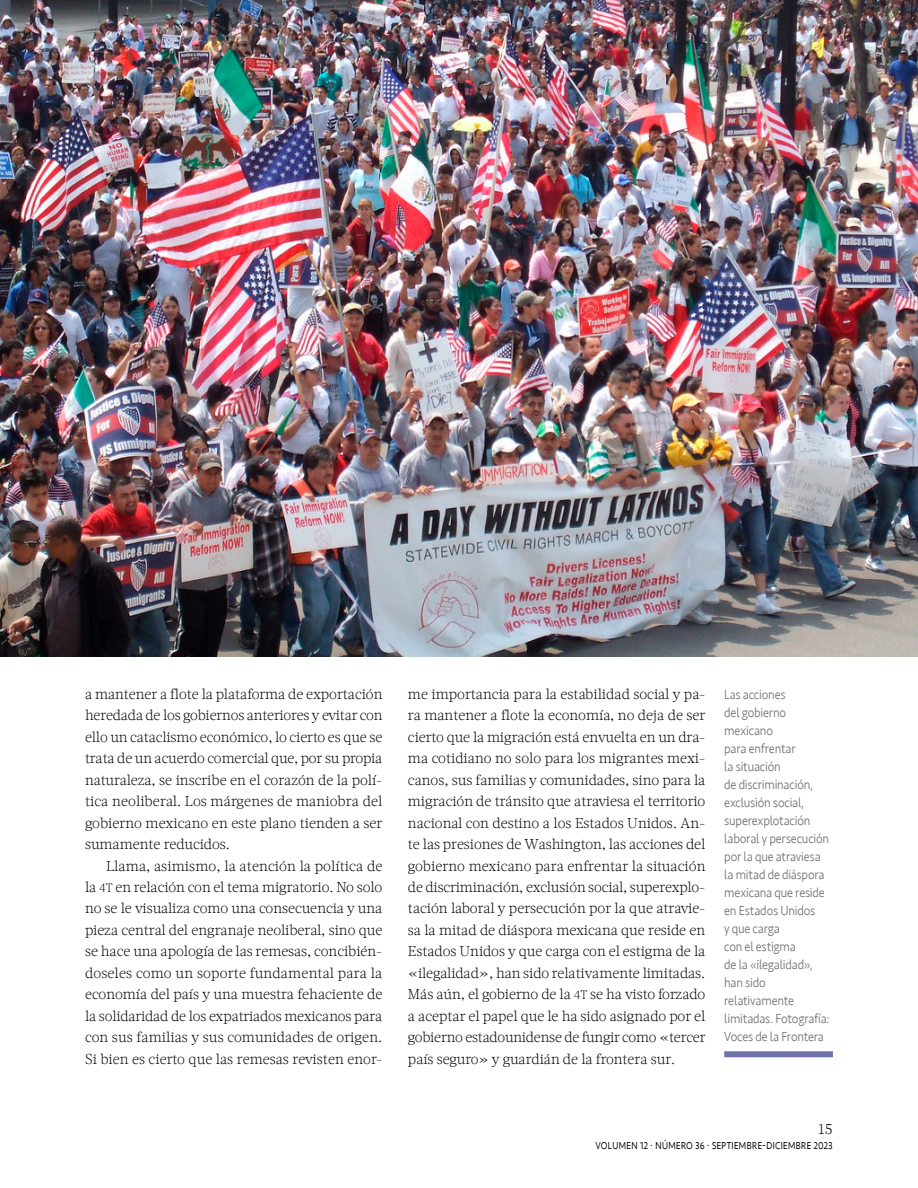
<style>
.page{position:relative;width:918px;height:1188px;background:#fff}
.page>*{position:absolute;margin:0;border:0;box-sizing:border-box;transform-origin:0 0}
.t1{font:300 15px "Acta W01";color:#000}
.t2{font:300 14.25px/21.5px "Acta W01";letter-spacing:-.005em;color:#000;text-align:justify}
.t3{font:300 13.5px/18px "Seravek";letter-spacing:-.015em;color:#707172;scale:.91 1}
.t4{font:300 13.5px "Seravek";letter-spacing:-.015em;color:#000;scale:.8 1}
.s1{font-family:"Acta W01 Light SC850";font-weight:400;font-size:12.45px}
.s2{font-family:"Acta W01 Light SC850";font-weight:400;font-size:12.15px}
</style>
<div class="page">
<div style="left:724px;top:1051px;width:109px;height:6px;background:#6f73a9"></div>
<img style="left:0;top:0;width:918px;height:656px">
<p class="t2" style="left:85px;top:683px;width:299px">a mantener a flote la plataforma de exportación heredada de los gobiernos anteriores y evitar con ello un cataclismo económico, lo cierto es que se trata de un acuerdo comercial que, por su propia naturaleza, se inscribe en el corazón de la polí&shy;tica neoliberal. Los márgenes de maniobra del gobierno mexicano en este plano tienden a ser sumamente reducidos.</p>
<p class="t2" style="left:85px;top:855px;width:299px;text-indent:21px">Llama, asimismo, la atención la política de la <span class="s1">4</span><span class="s2">t</span> en relación con el tema migratorio. No solo no se le visualiza como una consecuencia y una pieza central del engranaje neoliberal, sino que se hace una apología de las remesas, concibién&shy;doseles como un soporte fundamental para la economía del país y una muestra fehaciente de la solidaridad de los expatriados mexicanos para con sus familias y sus comunidades de origen.<br>Si bien es cierto que las remesas revisten enor-</p>
<p class="t2" style="left:408px;top:683px;width:299px">me importancia para la estabilidad social y pa&shy;ra mantener a flote la economía, no deja de ser cierto que la migración está envuelta en un dra&shy;ma cotidiano no solo para los migrantes mexi&shy;canos, sus familias y comunidades, sino para la migración de tránsito que atraviesa el territorio nacional con destino a los Estados Unidos. An&shy;te las presiones de Washington, las acciones del gobierno mexicano para enfrentar la situación de discriminación, exclusión social, superexplo&shy;tación laboral y persecución por la que atravie&shy;sa la mitad de diáspora mexicana que reside en Estados Unidos y que carga con el estigma de la «ilegalidad», han sido relativamente limitadas.<br>Más aún, el gobierno de la <span class="s1">4</span><span class="s2">t</span> se ha visto forzado a aceptar el papel que le ha sido asignado por el gobierno estadounidense de fungir como «tercer país seguro» y guardián de la frontera sur.</p>
<p class="t3" style="left:724px;top:686px;width:117px">Las acciones<br>del gobierno mexicano<br>para enfrentar<br>la situación<br>de discriminación, exclusión social, superexplotación laboral y persecución por la que atraviesa la mitad de diáspora mexicana que reside en Estados Unidos<br>y que carga<br>con el estigma<br>de la «ilegalidad», han sido relativamente limitadas. Fotografía:<br>Voces de la Frontera</p>
<p class="t1" style="left:819px;top:1120px;width:16px">15</p>
<p class="t4" style="left:596px;top:1137px;width:298px">volumen 12 · número 36 · septiembre-diciembre 2023</p>
</div>
